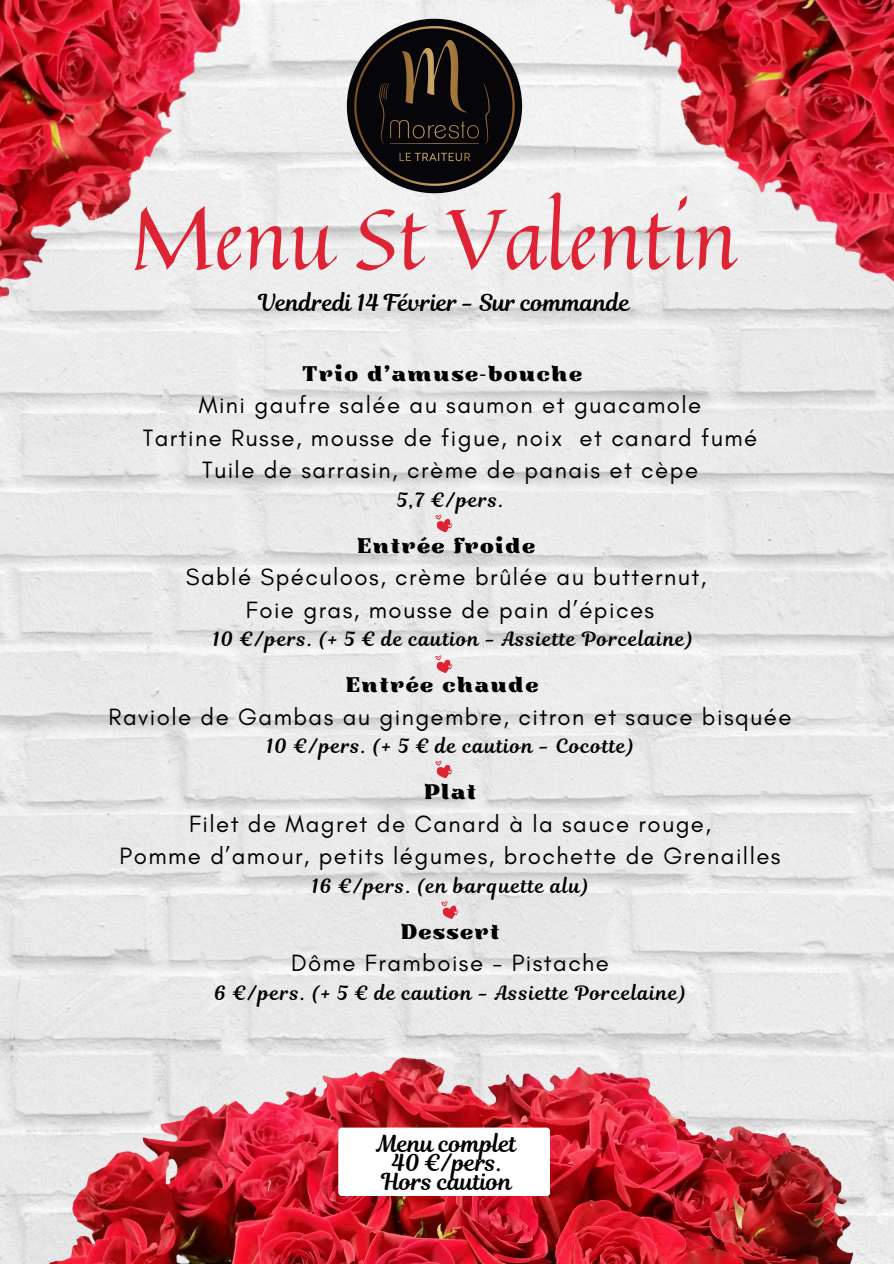
<style>
.page{position:relative;width:894px;height:1264px;background:#fff}
.page>*{position:absolute;margin:0;border:0;box-sizing:border-box;transform-origin:0 0}
.t1{font:84.3px "Quintessential";color:#dd2334}
.t2{font:24px/32.7px "Glacial Indifference";letter-spacing:.06em;color:#000;text-align:center}
.t3{font:22.95px/19.2px "Magnolia Script";color:#000;text-align:center}
.t4{font:21px "Kaftus";letter-spacing:.06em;color:#000}
.t5{font:19.5px "Magnolia Script";letter-spacing:.06em;color:#000}
</style>
<div class="page">
<img style="left:0;top:222px;width:893px;height:816px">
<img style="left:0;top:1038px;width:893px;height:225px">
<div style="left:338px;top:1127px;width:212px;height:68px;background:#fff;border-radius:4px"></div>
<img style="left:0;top:0;width:318px;height:453px">
<svg style="left:434px;top:759px;width:20px;height:21px"></svg>
<img style="left:318px;top:0;width:149px;height:222px">
<svg style="left:434px;top:654px;width:20px;height:21px"></svg>
<svg style="left:441px;top:900px;width:19px;height:20px"></svg>
<svg style="left:434px;top:514px;width:20px;height:20px"></svg>
<img style="left:467px;top:0;width:426px;height:347px">
<h2 class="t1" style="left:131px;top:172px;width:607px">Menu St Valentin</h2>
<p class="t3" style="left:258px;top:293px;width:373px">Vendredi 14 Février - Sur commande</p>
<p class="t4" style="left:302px;top:360px;width:281px">Trio d’amuse-bouche</p>
<p class="t2" style="left:143px;top:388px;width:616px">Mini gaufre salée au saumon et guacamole<br>Tartine Russe, mousse de figue, noix et canard fumé<br>Tuile de sarrasin, crème de panais et cèpe</p>
<p class="t5" style="left:396px;top:486px;width:108px">5,7 €/pers.</p>
<p class="t4" style="left:357px;top:532px;width:179px">Entrée froide</p>
<p class="t2" style="left:186px;top:560px;width:522px">Sablé Spéculoos, crème brûlée au butternut,</p>
<h1 class="t2" style="left:246px;top:593px;width:409px">Foie gras, mousse de pain d’épices</h1>
<h2 class="t5" style="left:213px;top:625px;width:482px">10 €/pers. (+ 5 € de caution - Assiette Porcelaine)</h2>
<h2 class="t4" style="left:345px;top:671px;width:194px">Entrée chaude</h2>
<h2 class="t2" style="left:108px;top:700px;width:684px">Raviole de Gambas au gingembre, citron et sauce bisquée</h2>
<h2 class="t5" style="left:266px;top:732px;width:369px">10 €/pers. (+ 5 € de caution - Cocotte)</h2>
<p class="t4" style="left:424px;top:778px;width:53px">Plat</p>
<p class="t2" style="left:119px;top:807px;width:662px">Filet de Magret de Canard à la sauce rouge,<br>Pomme d’amour, petits légumes, brochette de Grenailles</p>
<p class="t5" style="left:311px;top:872px;width:278px">16 €/pers. (en barquette alu)</p>
<p class="t4" style="left:400px;top:918px;width:100px">Dessert</p>
<p class="t2" style="left:291px;top:946px;width:319px">Dôme Framboise - Pistache</p>
<p class="t5" style="left:214px;top:978px;width:473px">6 €/pers. (+ 5 € de caution - Assiette Porcelaine)</p>
<h2 class="t3" style="left:377px;top:1133px;width:141px">Menu complet<br>40 €/pers.<br>Hors caution</h2>
</div>
